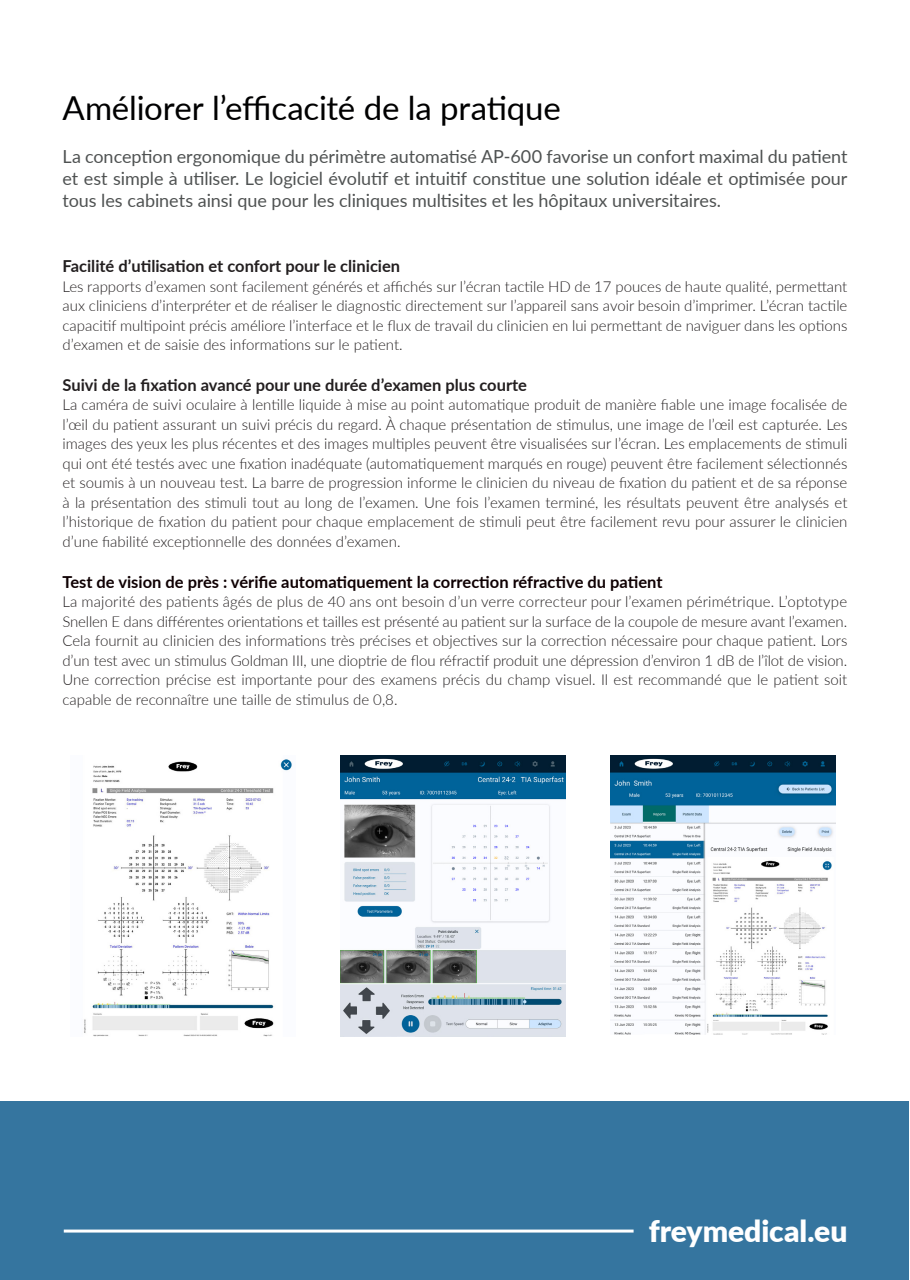
<style>
.page{position:relative;width:910px;height:1280px;background:#fff}
.page>*{position:absolute;margin:0;border:0;box-sizing:border-box;transform-origin:0 0}
.head{font:33px "Lato";letter-spacing:-.005em;color:#000001}
.t1{font:900 30px "Lato";letter-spacing:-.005em;color:#fff}
.txt{font:18px/21.6px "Lato";letter-spacing:-.005em;color:#4f5252;text-align:justify}
.t2{font:700 16.5px "Lato";color:#231f20}
.t3{font:700 16.5px "Lato";color:#0f0003}
.t4{font:300 15px/19.5px "Lato";color:#231f20;text-align:justify}
</style>
<div class="page">
<div style="left:0;top:1101px;width:909px;height:179px;background:#35759f"></div>
<hr style="left:64px;top:1229px;width:570px;height:3px;background:#fff">
<img style="left:84px;top:759px;width:208px;height:277px">
<img style="left:611px;top:755px;width:224px;height:280px">
<img style="left:341px;top:755px;width:224px;height:281px">
<p class="head" style="left:63px;top:85px;width:500px">Améliorer l’efficacité de la pratique</p>
<p class="txt" style="left:63px;top:145px;width:786px">La conception ergonomique du périmètre automatisé AP-600 favorise un confort maximal du patient et est simple à utiliser. Le logiciel évolutif et intuitif constitue une solution idéale et optimisée pour tous les cabinets ainsi que pour les cliniques multisites et les hôpitaux universitaires.</p>
<p class="t2" style="left:63px;top:254px;width:339px">Facilité d’utilisation et confort pour le clinicien</p>
<p class="t4" style="left:63px;top:276px;width:786px">Les rapports d’examen sont facilement générés et affichés sur l’écran tactile HD de 17 pouces de haute qualité, permettant aux cliniciens d’interpréter et de réaliser le diagnostic directement sur l’appareil sans avoir besoin d’imprimer. L’écran tactile capacitif multipoint précis améliore l’interface et le flux de travail du clinicien en lui permettant de naviguer dans les options d’examen et de saisie des informations sur le patient.</p>
<p class="t2" style="left:63px;top:373px;width:466px">Suivi de la fixation avancé pour une durée d’examen plus courte</p>
<p class="t4" style="left:63px;top:395px;width:786px">La caméra de suivi oculaire à lentille liquide à mise au point automatique produit de manière fiable une image focalisée de l’œil du patient assurant un suivi précis du regard. À chaque présentation de stimulus, une image de l’œil est capturée. Les images des yeux les plus récentes et des images multiples peuvent être visualisées sur l’écran. Les emplacements de stimuli qui ont été testés avec une fixation inadéquate (automatiquement marqués en rouge) peuvent être facilement sélectionnés et soumis à un nouveau test. La barre de progression informe le clinicien du niveau de fixation du patient et de sa réponse à la présentation des stimuli tout au long de l’examen. Une fois l’examen terminé, les résultats peuvent être analysés et l’historique de fixation du patient pour chaque emplacement de stimuli peut être facilement revu pour assurer le clinicien d’une fiabilité exceptionnelle des données d’examen.</p>
<p class="t3" style="left:63px;top:570px;width:601px">Test de vision de près : vérifie automatiquement la correction réfractive du patient</p>
<p class="t4" style="left:63px;top:592px;width:786px">La majorité des patients âgés de plus de 40 ans ont besoin d’un verre correcteur pour l’examen périmétrique. L’optotype Snellen E dans différentes orientations et tailles est présenté au patient sur la surface de la coupole de mesure avant l’examen.<br>Cela fournit au clinicien des informations très précises et objectives sur la correction nécessaire pour chaque patient. Lors d’un test avec un stimulus Goldman III, une dioptrie de flou réfractif produit une dépression d’environ 1 dB de l’îlot de vision.<br>Une correction précise est importante pour des examens précis du champ visuel. Il est recommandé que le patient soit capable de reconnaître une taille de stimulus de 0,8.</p>
<p class="t1" style="left:649px;top:1208px;width:200px">freymedical.eu</p>
</div>
